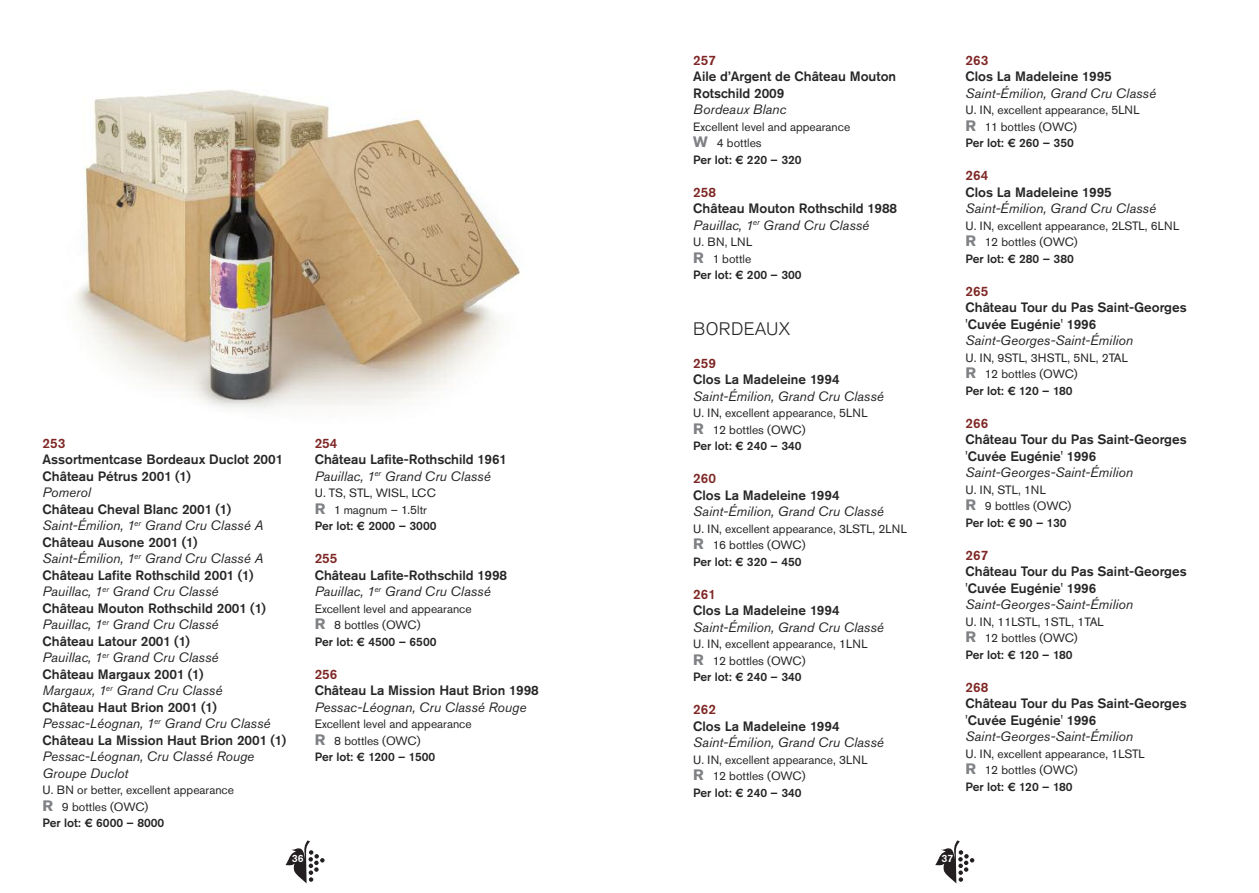
<style>
.page{position:relative;width:1259px;height:893px;background:#fff}
.page>*{position:absolute;margin:0;border:0;box-sizing:border-box;transform-origin:0 0}
.t1{font:300 18px "Akzidenz Grotesk BE";letter-spacing:.02em;color:#272627}
.t2{font:500 13.5px/16.5px "Akzidenz Grotesk BE";color:#272627}
.t3{font:italic 13.5px/16.5px "Akzidenz Grotesk BE";color:#272627}
.t4{font:12px/16.5px "Akzidenz Grotesk BE";color:#272627}
.t5{font:500 10.5px "Akzidenz Grotesk BE";color:#fff}
.s1{color:#7e2725}
.s2{font-weight:400;font-style:italic}
.s3{font-weight:700;font-size:15px;color:#7f8184}
.s4{font-weight:500}
.s5{font-weight:500;font-style:normal;color:#7e2725}
.s6{font-weight:500;font-style:normal}
</style>
<div class="page">
<svg style="left:935px;top:840px;width:39px;height:43px"></svg>
<svg style="left:285px;top:840px;width:39px;height:43px"></svg>
<img style="left:75px;top:89px;width:445px;height:321px">
<p class="t2" style="left:43px;top:436px;width:245px"><span class="s1">253<br></span>Assortmentcase Bordeaux Duclot 2001<br>Château Pétrus 2001 (1)<br><span class="s2">Pomerol<br></span>Château Cheval Blanc 2001 (1)<br><span class="s2">Saint-Émilion, 1</span><sup>er</sup> <span class="s2">Grand Cru Classé A<br></span>Château Ausone 2001 (1)<br><span class="s2">Saint-Émilion, 1</span><sup>er</sup> <span class="s2">Grand Cru Classé A<br></span>Château Lafite Rothschild 2001 (1)<br><span class="s2">Pauillac, 1</span><sup>er</sup> <span class="s2">Grand Cru Classé<br></span>Château Mouton Rothschild 2001 (1)<br><span class="s2">Pauillac, 1</span><sup>er</sup> <span class="s2">Grand Cru Classé<br></span>Château Latour 2001 (1)<br><span class="s2">Pauillac, 1</span><sup>er</sup> <span class="s2">Grand Cru Classé<br></span>Château Margaux 2001 (1)<br><span class="s2">Margaux, 1</span><sup>er</sup> <span class="s2">Grand Cru Classé<br></span>Château Haut Brion 2001 (1)<br><span class="s2">Pessac-Léognan, 1</span><sup>er</sup> <span class="s2">Grand Cru Classé<br></span>Château La Mission Haut Brion 2001 (1)<br><span class="s2">Pessac-Léognan, Cru Classé Rouge<br>Groupe Duclot</span></p>
<p class="t4" style="left:43px;top:783px;width:193px">U. BN or better, excellent appearance<br><span class="s3">R</span> 9 bottles (OWC)<br><span class="s4">Per lot: € 6000 – 8000</span></p>
<p class="t2" style="left:315px;top:436px;width:194px"><span class="s1">254<br></span>Château Lafite-Rothschild 1961<br><span class="s2">Pauillac, 1</span><sup>er</sup> <span class="s2">Grand Cru Classé</span></p>
<p class="t4" style="left:315px;top:486px;width:123px">U. TS, STL, WISL, LCC<br><span class="s3">R</span> 1 magnum – 1.5ltr<br><span class="s4">Per lot: € 2000 – 3000</span></p>
<p class="t2" style="left:315px;top:551px;width:194px"><span class="s1">255<br></span>Château Lafite-Rothschild 1998<br><span class="s2">Pauillac, 1</span><sup>er</sup> <span class="s2">Grand Cru Classé</span></p>
<p class="t4" style="left:315px;top:601px;width:158px">Excellent level and appearance<br><span class="s3">R</span> 8 bottles (OWC)<br><span class="s4">Per lot: € 4500 – 6500</span></p>
<p class="t2" style="left:315px;top:667px;width:226px"><span class="s1">256<br></span>Château La Mission Haut Brion 1998<br><span class="s2">Pessac-Léognan, Cru Classé Rouge</span></p>
<p class="t4" style="left:315px;top:717px;width:158px">Excellent level and appearance<br><span class="s3">R</span> 8 bottles (OWC)<br><span class="s4">Per lot: € 1200 – 1500</span></p>
<p class="t2" style="left:693px;top:53px;width:204px"><span class="s1">257<br></span>Aile d’Argent de Château Mouton<br>Rotschild 2009<br><span class="s2">Bordeaux Blanc</span></p>
<p class="t4" style="left:693px;top:120px;width:158px">Excellent level and appearance<br><span class="s3">W</span> 4 bottles<br><span class="s4">Per lot: € 220 – 320</span></p>
<p class="t2" style="left:693px;top:185px;width:205px"><span class="s1">258<br></span>Château Mouton Rothschild 1988<br><span class="s2">Pauillac, 1</span><sup>er</sup> <span class="s2">Grand Cru Classé</span></p>
<p class="t4" style="left:693px;top:235px;width:110px">U. BN, LNL<br><span class="s3">R</span> 1 bottle<br><span class="s4">Per lot: € 200 – 300</span></p>
<p class="t1" style="left:693px;top:321px;width:99px">BORDEAUX</p>
<p class="t3" style="left:693px;top:356px;width:192px"><span class="s5">259<br></span><span class="s6">Clos La Madeleine 1994<br></span>Saint-Émilion, Grand Cru Classé</p>
<p class="t4" style="left:693px;top:406px;width:176px">U. IN, excellent appearance, 5LNL<br><span class="s3">R</span> 12 bottles (OWC)<br><span class="s4">Per lot: € 240 – 340</span></p>
<p class="t3" style="left:693px;top:472px;width:192px"><span class="s5">260<br></span><span class="s6">Clos La Madeleine 1994<br></span>Saint-Émilion, Grand Cru Classé</p>
<p class="t4" style="left:693px;top:522px;width:215px">U. IN, excellent appearance, 3LSTL, 2LNL<br><span class="s3">R</span> 16 bottles (OWC)<br><span class="s4">Per lot: € 320 – 450</span></p>
<p class="t3" style="left:693px;top:587px;width:192px"><span class="s5">261<br></span><span class="s6">Clos La Madeleine 1994<br></span>Saint-Émilion, Grand Cru Classé</p>
<p class="t4" style="left:693px;top:637px;width:176px">U. IN, excellent appearance, 1LNL<br><span class="s3">R</span> 12 bottles (OWC)<br><span class="s4">Per lot: € 240 – 340</span></p>
<p class="t3" style="left:693px;top:703px;width:192px"><span class="s5">262<br></span><span class="s6">Clos La Madeleine 1994<br></span>Saint-Émilion, Grand Cru Classé</p>
<p class="t4" style="left:693px;top:753px;width:176px">U. IN, excellent appearance, 3LNL<br><span class="s3">R</span> 12 bottles (OWC)<br><span class="s4">Per lot: € 240 – 340</span></p>
<p class="t5" style="left:292px;top:855px;width:13px">36</p>
<p class="t5" style="left:941px;top:855px;width:13px">37</p>
<p class="t3" style="left:965px;top:53px;width:192px"><span class="s5">263<br></span><span class="s6">Clos La Madeleine 1995<br></span>Saint-Émilion, Grand Cru Classé</p>
<p class="t4" style="left:965px;top:103px;width:176px">U. IN, excellent appearance, 5LNL<br><span class="s3">R</span> 11 bottles (OWC)<br><span class="s4">Per lot: € 260 – 350</span></p>
<p class="t3" style="left:965px;top:169px;width:192px"><span class="s5">264<br></span><span class="s6">Clos La Madeleine 1995<br></span>Saint-Émilion, Grand Cru Classé</p>
<p class="t4" style="left:965px;top:219px;width:215px">U. IN, excellent appearance, 2LSTL, 6LNL<br><span class="s3">R</span> 12 bottles (OWC)<br><span class="s4">Per lot: € 280 – 380</span></p>
<p class="t2" style="left:965px;top:284px;width:223px"><span class="s1">265<br></span>Château Tour du Pas Saint-Georges 'Cuvée Eugénie' 1996<br><span class="s2">Saint-Georges-Saint-Émilion</span></p>
<p class="t4" style="left:965px;top:351px;width:164px">U. IN, 9STL, 3HSTL, 5NL, 2TAL<br><span class="s3">R</span> 12 bottles (OWC)<br><span class="s4">Per lot: € 120 – 180</span></p>
<p class="t2" style="left:965px;top:416px;width:223px"><span class="s1">266<br></span>Château Tour du Pas Saint-Georges 'Cuvée Eugénie' 1996<br><span class="s2">Saint-Georges-Saint-Émilion</span></p>
<p class="t4" style="left:965px;top:483px;width:107px">U. IN, STL, 1NL<br><span class="s3">R</span> 9 bottles (OWC)<br><span class="s4">Per lot: € 90 – 130</span></p>
<p class="t2" style="left:965px;top:548px;width:223px"><span class="s1">267<br></span>Château Tour du Pas Saint-Georges 'Cuvée Eugénie' 1996<br><span class="s2">Saint-Georges-Saint-Émilion</span></p>
<p class="t4" style="left:965px;top:615px;width:140px">U. IN, 11LSTL, 1STL, 1TAL<br><span class="s3">R</span> 12 bottles (OWC)<br><span class="s4">Per lot: € 120 – 180</span></p>
<p class="t2" style="left:965px;top:680px;width:223px"><span class="s1">268<br></span>Château Tour du Pas Saint-Georges 'Cuvée Eugénie' 1996<br><span class="s2">Saint-Georges-Saint-Émilion</span></p>
<p class="t4" style="left:965px;top:747px;width:181px">U. IN, excellent appearance, 1LSTL<br><span class="s3">R</span> 12 bottles (OWC)<br><span class="s4">Per lot: € 120 – 180</span></p>
</div>
